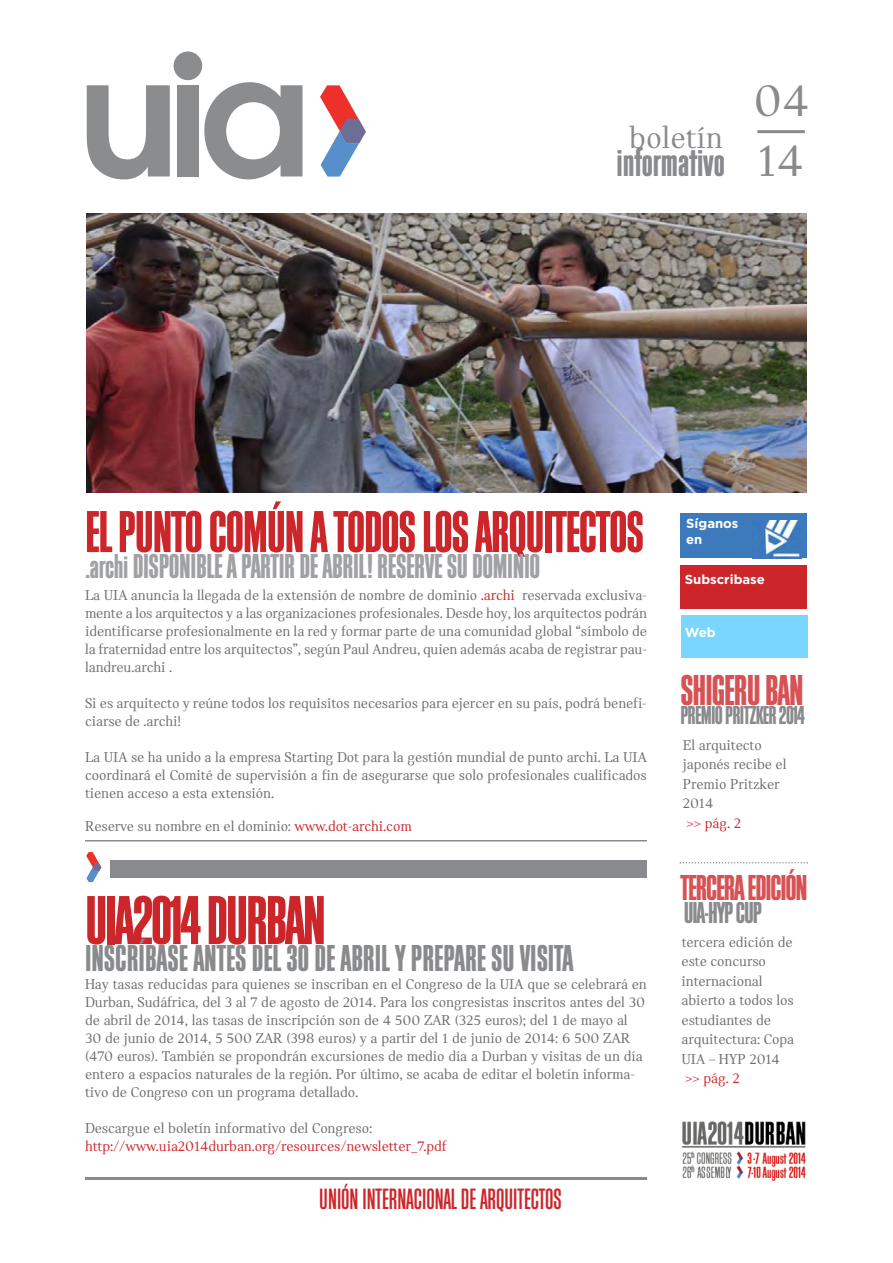
<style>
.page{position:relative;width:893px;height:1263px;background:#fff}
.page>*{position:absolute;margin:0;border:0;box-sizing:border-box;transform-origin:0 0}
.t1{font:72px "Block Gothic Bold Extra Cond";letter-spacing:-.03em;color:#cc262b}
.t2{font:61.5px "Block Gothic Bold Extra Cond";letter-spacing:-.02em;color:#cc262b}
.t3{font:48.15px/60.2px "Catalog";color:#888a8d}
.t4{font:45px "Block Gothic Bold Extra Cond";letter-spacing:-.02em;color:#d65255}
.t5{font:43.35px "Block Gothic Bold Extra Cond";color:#888a8d}
.t6{font:39px "Block Gothic Bold Extra Cond";color:#888a8d}
.t7{font:37.5px "Block Gothic Bold Extra Cond";letter-spacing:-.03em;color:#d65255}
.t8{font:36px "Block Gothic Bold Extra Cond";letter-spacing:-.01em;color:#a0a1a4}
.t9{font:32.1px "Catalog";color:#888a8d}
.t10{font:31.5px "Block Gothic Bold Extra Cond";letter-spacing:-.035em;color:#898a8c}
.t11{font:30.6px "Block Gothic Medium Extra Cond";color:#cc262b}
.t12{font:27px "Block Gothic Bold Extra Cond";letter-spacing:-.025em;color:#898a8c}
.t13{font:15px/18px "Catalog";letter-spacing:-.01em;color:#6b6d6f}
.t14{font:15px "Catalog";letter-spacing:-.01em;color:#cc262b}
.t15{font:700 13.05px/15.8px "Gotham";color:#fff}
.s1{color:#cc262b}
</style>
<div class="page">
<div style="left:174px;top:52px;width:28px;height:28px;background:#8a8c8e;border-radius:50%"></div>
<svg style="left:320px;top:85px;width:46px;height:92px"></svg>
<svg style="left:87px;top:85px;width:83px;height:94px"></svg>
<div style="left:177px;top:85px;width:22px;height:91px;background:#8a8c8e"></div>
<svg style="left:204px;top:82px;width:98px;height:97px"></svg>
<hr style="left:757px;top:130px;width:48px;height:3px;background:#888a8d">
<hr style="left:85px;top:1178px;width:562px;height:2px;background:#888a8d">
<div style="left:680px;top:565px;width:127px;height:43px;background:#cc262b"></div>
<div style="left:680px;top:513px;width:127px;height:45px;background:#3c7abc"></div>
<div style="left:681px;top:615px;width:127px;height:42px;background:#7ad6ff"></div>
<svg style="left:680px;top:862px;width:128px;height:1px"></svg>
<img style="left:86px;top:214px;width:721px;height:279px">
<hr style="left:85px;top:840px;width:562px;height:1px;background:#888a8d">
<div style="left:111px;top:860px;width:536px;height:17px;background:#888a8d"></div>
<svg style="left:86px;top:852px;width:15px;height:30px"></svg>
<img style="left:755px;top:520px;width:46px;height:38px">
<img style="left:682px;top:1121px;width:124px;height:60px">
<h3 class="t9" style="left:629px;top:126px;width:95px">boletín</h3>
<h3 class="t5" style="left:617px;top:148px;width:110px">informativo</h3>
<h3 class="t3" style="left:753px;top:75px;width:58px">04<br>14</h3>
<h2 class="t2" style="left:85px;top:511px;width:560px">EL PUNTO COMÚN A TODOS LOS ARQUITECTOS</h2>
<h3 class="t8" style="left:85px;top:554px;width:457px">.archi DISPONIBLE A PARTIR DE ABRIL! RESERVE SU DOMINIO</h3>
<p class="t13" style="left:85px;top:587px;width:563px;text-align:justify">La UIA anuncia la llegada de la extensión de nombre de dominio <span class="s1">.archi</span> reservada exclusiva&shy;mente a los arquitectos y a las organizaciones profesionales. Desde hoy, los arquitectos podrán identificarse profesionalmente en la red y formar parte de una comunidad global “símbolo de la fraternidad entre los arquitectos”, según Paul Andreu, quien además acaba de registrar pau&shy;landreu.archi .</p>
<p class="t13" style="left:85px;top:695px;width:563px">Si es arquitecto y reúne todos los requisitos necesarios para ejercer en su país, podrá benefi&shy;ciarse de .archi!</p>
<p class="t13" style="left:85px;top:749px;width:563px;text-align:justify">La UIA se ha unido a la empresa Starting Dot para la gestión mundial de punto archi. La UIA coordinará el Comité de supervisión a fin de asegurarse que solo profesionales cualificados tienen acceso a esta extensión.</p>
<p class="t13" style="left:85px;top:818px;width:328px">Reserve su nombre en el dominio: <span class="s1">www.dot-archi.com</span></p>
<h1 class="t1" style="left:85px;top:896px;width:242px">UIA2014 DURBAN</h1>
<h3 class="t6" style="left:85px;top:945px;width:490px">INSCRÍBASE ANTES DEL 30 DE ABRIL Y PREPARE SU VISITA</h3>
<p class="t13" style="left:85px;top:976px;width:563px">Hay tasas reducidas para quienes se inscriban en el Congreso de la UIA que se celebrará en Durban, Sudáfrica, del 3 al 7 de agosto de 2014. Para los congresistas inscritos antes del 30 de abril de 2014, las tasas de inscripción son de 4 500 ZAR (325 euros); del 1 de mayo al 30 de junio de 2014, 5 500 ZAR (398 euros) y a partir del 1 de junio de 2014: 6 500 ZAR (470 euros). También se propondrán excursiones de medio día a Durban y visitas de un día entero a espacios naturales de la región. Por último, se acaba de editar el boletín informa&shy;tivo de Congreso con un programa detallado.</p>
<p class="t13" style="left:85px;top:1120px;width:289px">Descargue el boletín informativo del Congreso:</p>
<p class="t14" style="left:85px;top:1140px;width:363px">http://www.uia2014durban.org/resources/newsletter_7.pdf</p>
<h3 class="t11" style="left:319px;top:1188px;width:244px">UNIÓN INTERNACIONAL DE ARQUITECTOS</h3>
<p class="t15" style="left:686px;top:516px;width:54px">Síganos en</p>
<p class="t15" style="left:685px;top:572px;width:82px">Subscribase</p>
<p class="t15" style="left:685px;top:625px;width:32px">Web</p>
<h3 class="t4" style="left:680px;top:675px;width:125px">SHIGERU BAN</h3>
<h3 class="t12" style="left:680px;top:706px;width:126px">PREMIO PRITZKER 2014</h3>
<p class="t13" style="left:683px;top:736px;width:105px;line-height:19.5px">El arquitecto japonés recibe el<br>Premio Pritzker<br>2014</p>
<p class="t14" style="left:687px;top:817px;width:56px">&gt;&gt; pág. 2</p>
<h3 class="t7" style="left:680px;top:875px;width:129px">TERCERA EDICIÓN</h3>
<h3 class="t10" style="left:684px;top:901px;width:80px">UIA-HYP CUP</h3>
<p class="t13" style="left:682px;top:933px;width:114px;line-height:19.5px">tercera edición de este concurso internacional abierto a todos los estudiantes de arquitectura: Copa<br>UIA – HYP 2014</p>
<p class="t14" style="left:685px;top:1073px;width:56px">&gt;&gt; pág. 2</p>
</div>
